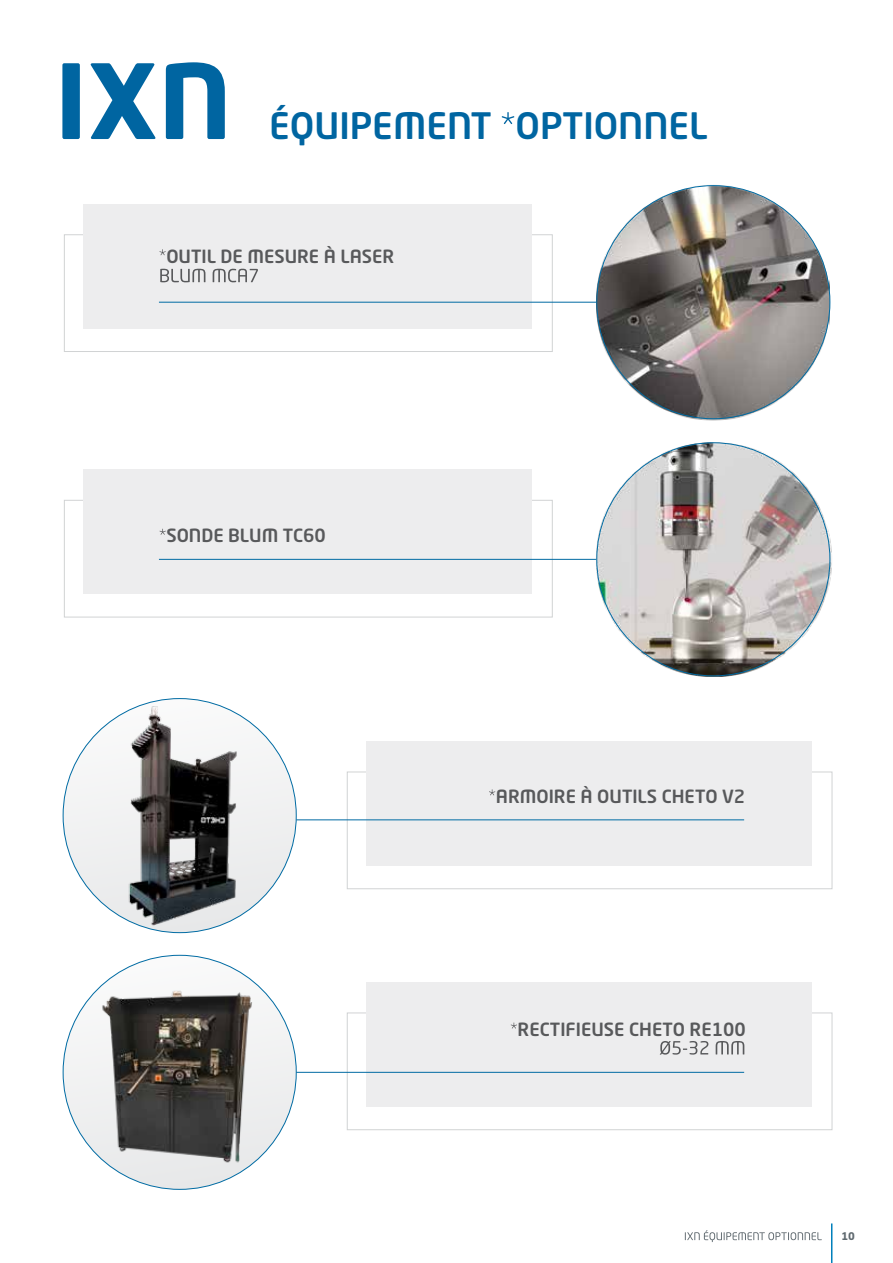
<style>
.page{position:relative;width:893px;height:1263px;background:#fff}
.page>*{position:absolute;margin:0;border:0;box-sizing:border-box;transform-origin:0 0}
.t1{font:700 102px "Neo Tech Std";color:#0065a1}
.t2{font:500 36px "Neo Tech Std";color:#0065a1}
.t3{font:500 18px "Neo Tech Std";color:#58595b}
.t4{font:700 10.5px "Neo Tech Std";color:#606a70}
</style>
<div class="page">
<div style="left:64px;top:500px;width:489px;height:117px;border:1px solid #d1d3d4"></div>
<div style="left:84px;top:469px;width:448px;height:125px;background:#ededee"></div>
<hr style="left:159px;top:559px;width:439px;height:1px;background:#006ba3">
<div style="left:64px;top:234px;width:489px;height:118px;border:1px solid #d1d3d4"></div>
<div style="left:347px;top:772px;width:485px;height:117px;border:1px solid #d1d3d4"></div>
<div style="left:347px;top:1012px;width:485px;height:118px;border:1px solid #d1d3d4"></div>
<div style="left:84px;top:204px;width:448px;height:125px;background:#ededee"></div>
<div style="left:367px;top:741px;width:445px;height:125px;background:#ededee"></div>
<div style="left:367px;top:982px;width:445px;height:125px;background:#ededee"></div>
<hr style="left:296px;top:819px;width:448px;height:1px;background:#006ba3">
<hr style="left:159px;top:302px;width:448px;height:1px;background:#006ba3">
<svg style="left:685px;top:1230px;width:137px;height:12px"></svg>
<hr style="left:831px;top:1223px;width:1px;height:40px;background:#0080bb">
<svg style="left:502px;top:112px;width:12px;height:12px"></svg>
<hr style="left:296px;top:1072px;width:448px;height:1px;background:#006ba3">
<svg style="left:511px;top:1022px;width:6px;height:6px"></svg>
<svg style="left:660px;top:1041px;width:84px;height:13px"></svg>
<svg style="left:489px;top:789px;width:6px;height:6px"></svg>
<svg style="left:160px;top:529px;width:6px;height:6px"></svg>
<svg style="left:159px;top:249px;width:7px;height:6px"></svg>
<svg style="left:160px;top:269px;width:98px;height:13px"></svg>
<img style="left:597px;top:185px;width:233px;height:236px">
<img style="left:570px;top:442px;width:262px;height:234px">
<img style="left:62px;top:698px;width:240px;height:236px">
<img style="left:70px;top:962px;width:222px;height:222px">
<h1 class="t1" style="left:55px;top:36px;width:178px">IXN</h1>
<h2 class="t2" style="left:269px;top:103px;width:440px">ÉQUIPEMENT OPTIONNEL</h2>
<p class="t3" style="left:166px;top:245px;width:229px">OUTIL DE MESURE À LASER</p>
<p class="t3" style="left:166px;top:524px;width:161px">SONDE BLUM TC60</p>
<p class="t3" style="left:496px;top:785px;width:251px">ARMOIRE À OUTILS CHETO V2</p>
<p class="t3" style="left:518px;top:1018px;width:230px">RECTIFIEUSE CHETO RE100</p>
<p class="t4" style="left:841px;top:1229px;width:15px">10</p>
</div>
